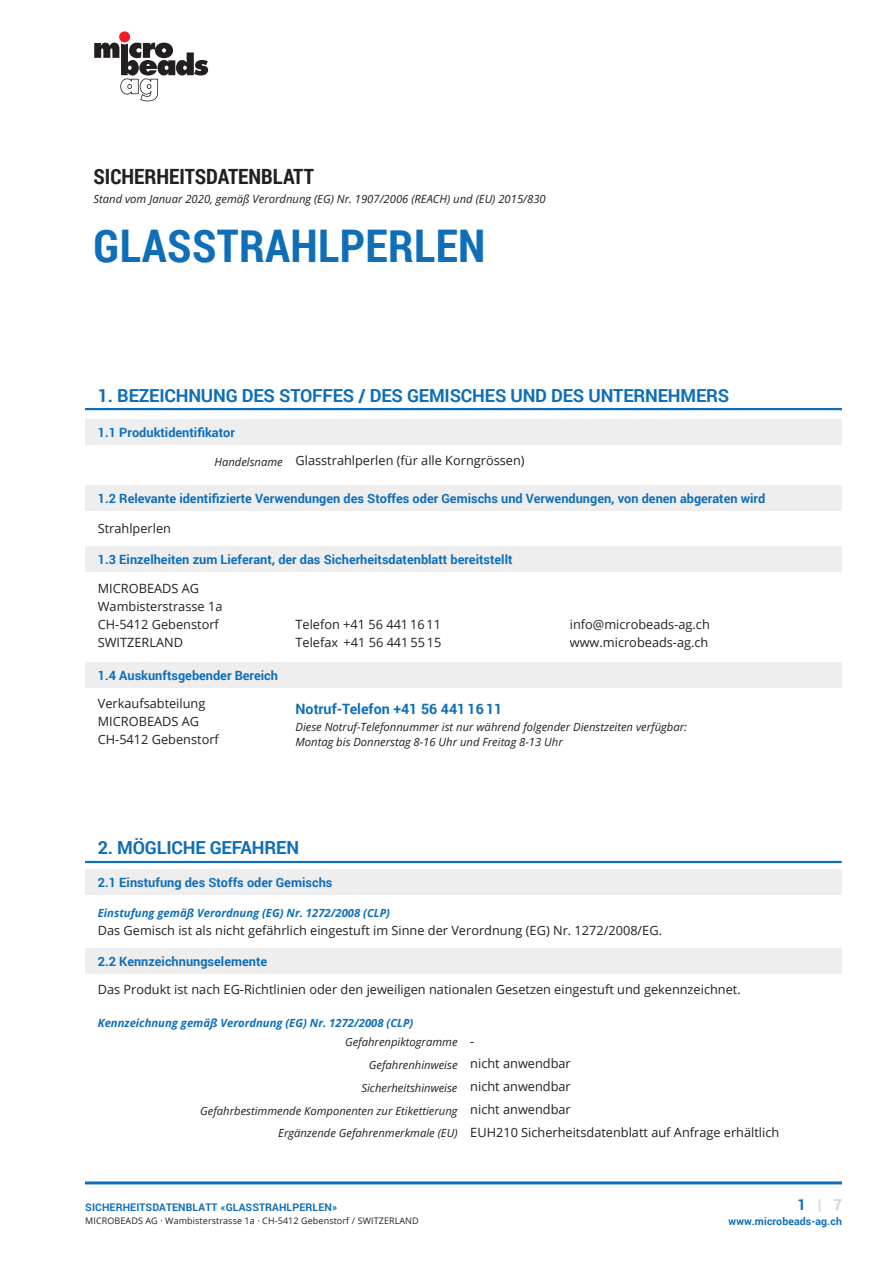
<style>
.page{position:relative;width:893px;height:1263px;background:#fff}
.page>*{position:absolute;margin:0;border:0;box-sizing:border-box;transform-origin:0 0}
.t1{font:700 45px "Roboto Condensed";letter-spacing:.01em;color:#0f6eb8}
.t2{font:700 21px "Roboto Condensed";color:#231f20}
.t3{font:700 18px "Roboto";letter-spacing:-.01em;color:#0f6eb8}
.t4{font:700 15px "Roboto";color:#d1d2d4}
.t5{font:700 14.25px "Roboto";color:#0f6eb8}
.t6{font:12.75px/18px "Open Sans";color:#231f20}
.t7{font:700 12.75px "Roboto";color:#0f6eb8}
.t8{font:italic 11.25px/22.8px "Open Sans";color:#231f20;text-align:right}
.t9{font:italic 700 11.25px/18.6px "Open Sans";color:#0f6eb8}
.t10{font:700 10.5px "Roboto";letter-spacing:.01em;color:#0f6eb8}
.t11{font:9px "Open Sans";letter-spacing:.01em;color:#231f20}
.s1{font-style:italic;font-size:11.25px}
.s2{font-weight:400;color:#231f20}
.s3{font-weight:400;font-style:normal;font-size:12.75px;color:#231f20}
.s4{font-style:normal;font-size:12.75px}
.s5{color:#0f6eb8}
</style>
<div class="page">
<hr style="left:85px;top:1181px;width:757px;height:3px;background:#0f6eb8">
<hr style="left:85px;top:861px;width:757px;height:2px;background:#0f6eb8">
<div style="left:85px;top:870px;width:757px;height:25px;background:#eeeeef"></div>
<div style="left:85px;top:948px;width:757px;height:25px;background:#eeeeef"></div>
<svg style="left:94px;top:43px;width:114px;height:58px"></svg>
<div style="left:119px;top:31px;width:11px;height:11px;background:#ee1d23;border-radius:50%"></div>
<hr style="left:85px;top:408px;width:757px;height:2px;background:#0f6eb8">
<div style="left:85px;top:419px;width:757px;height:25px;background:#eeeeef"></div>
<div style="left:85px;top:485px;width:757px;height:26px;background:#eeeeef"></div>
<div style="left:85px;top:546px;width:757px;height:25px;background:#eeeeef"></div>
<div style="left:85px;top:662px;width:757px;height:25px;background:#eeeeef"></div>
<h2 class="t2" style="left:94px;top:161px;width:222px">SICHERHEITSDATENBLATT</h2>
<p class="t8" style="left:94px;top:187px;width:454px">Stand vom Januar 2020, gemäß Verordnung (EG) Nr. 1907/2006 (REACH) und (EU) 2015/830</p>
<h1 class="t1" style="left:94px;top:214px;width:393px">GLASSTRAHLPERLEN</h1>
<h3 class="t3" style="left:98px;top:382px;width:633px">1. BEZEICHNUNG DES STOFFES / DES GEMISCHES UND DES UNTERNEHMERS</h3>
<p class="t7" style="left:98px;top:423px;width:139px">1.1 Produktidentifikator</p>
<p class="t6" style="left:214px;top:451px;width:312px"><span class="s1">Handelsname</span> Glasstrahlperlen (für alle Korngrössen)</p>
<p class="t7" style="left:98px;top:489px;width:669px">1.2 Relevante identifizierte Verwendungen des Stoffes oder Gemischs und Verwendungen, von denen abgeraten wird</p>
<p class="t6" style="left:98px;top:519px;width:75px">Strahlperlen</p>
<p class="t7" style="left:98px;top:550px;width:416px">1.3 Einzelheiten zum Lieferant, der das Sicherheitsdatenblatt bereitstellt</p>
<p class="t6" style="left:98px;top:578px;width:126px">MICROBEADS AG<br>Wambisterstrasse 1a<br>CH-5412 Gebenstorf<br>SWITZERLAND</p>
<p class="t6" style="left:296px;top:615px;width:147px">Telefon +41 56 441 16 11<br>Telefax +41 56 441 55 15</p>
<p class="t6" style="left:570px;top:615px;width:142px">info@microbeads-ag.ch www.microbeads-ag.ch</p>
<p class="t7" style="left:98px;top:666px;width:182px">1.4 Auskunftsgebender Bereich</p>
<p class="t6" style="left:98px;top:694px;width:123px">Verkaufsabteilung<br>MICROBEADS AG<br>CH-5412 Gebenstorf</p>
<p class="t5" style="left:296px;top:698px;width:208px">Notruf-Telefon +41 56 441 16 11</p>
<p class="t8" style="left:296px;top:719px;width:393px;line-height:15px;text-align:left">Diese Notruf-Telefonnummer ist nur während folgender Dienstzeiten verfügbar:<br>Montag bis Donnerstag 8-16 Uhr und Freitag 8-13 Uhr</p>
<h3 class="t3" style="left:98px;top:835px;width:203px">2. MÖGLICHE GEFAHREN</h3>
<p class="t7" style="left:98px;top:874px;width:236px">2.1 Einstufung des Stoffs oder Gemischs</p>
<p class="t9" style="left:98px;top:903px;width:294px">Einstufung gemäß Verordnung (EG) Nr. 1272/2008 (CLP)</p>
<p class="t6" style="left:98px;top:921px;width:566px">Das Gemisch ist als nicht gefährlich eingestuft im Sinne der Verordnung (EG) Nr. 1272/2008/EG.</p>
<p class="t7" style="left:98px;top:952px;width:171px">2.2 Kennzeichnungselemente</p>
<p class="t6" style="left:98px;top:980px;width:644px">Das Produkt ist nach EG-Richtlinien oder den jeweiligen nationalen Gesetzen eingestuft und gekennzeichnet.</p>
<p class="t9" style="left:345px;top:1013px;width:131px;text-indent:-247px">Kennzeichnung gemäß Verordnung (EG) Nr. 1272/2008 (CLP)<br><span class="s2">Gefahrenpiktogramme</span> <span class="s3">-</span></p>
<p class="t8" style="left:200px;top:1053px;width:372px">Gefahrenhinweise <span class="s4">nicht anwendbar<br></span>Sicherheitshinweise <span class="s4">nicht anwendbar<br></span>Gefahrbestimmende Komponenten zur Etikettierung <span class="s4">nicht anwendbar</span></p>
<p class="t6" style="left:278px;top:1123px;width:502px"><span class="s1">Ergänzende Gefahrenmerkmale (EU)</span> EUH210 Sicherheitsdatenblatt auf Anfrage erhältlich</p>
<p class="t10" style="left:85px;top:1200px;width:253px">SICHERHEITSDATENBLATT «GLASSTRAHLPERLEN»</p>
<p class="t11" style="left:85px;top:1215px;width:335px">MICROBEADS AG · Wambisterstrasse 1a · CH-5412 Gebenstorf / SWITZERLAND</p>
<p class="t4" style="left:797px;top:1194px;width:46px"><span class="s5">1</span> | 7</p>
<p class="t10" style="left:729px;top:1214px;width:115px">www.microbeads-ag.ch</p>
</div>
